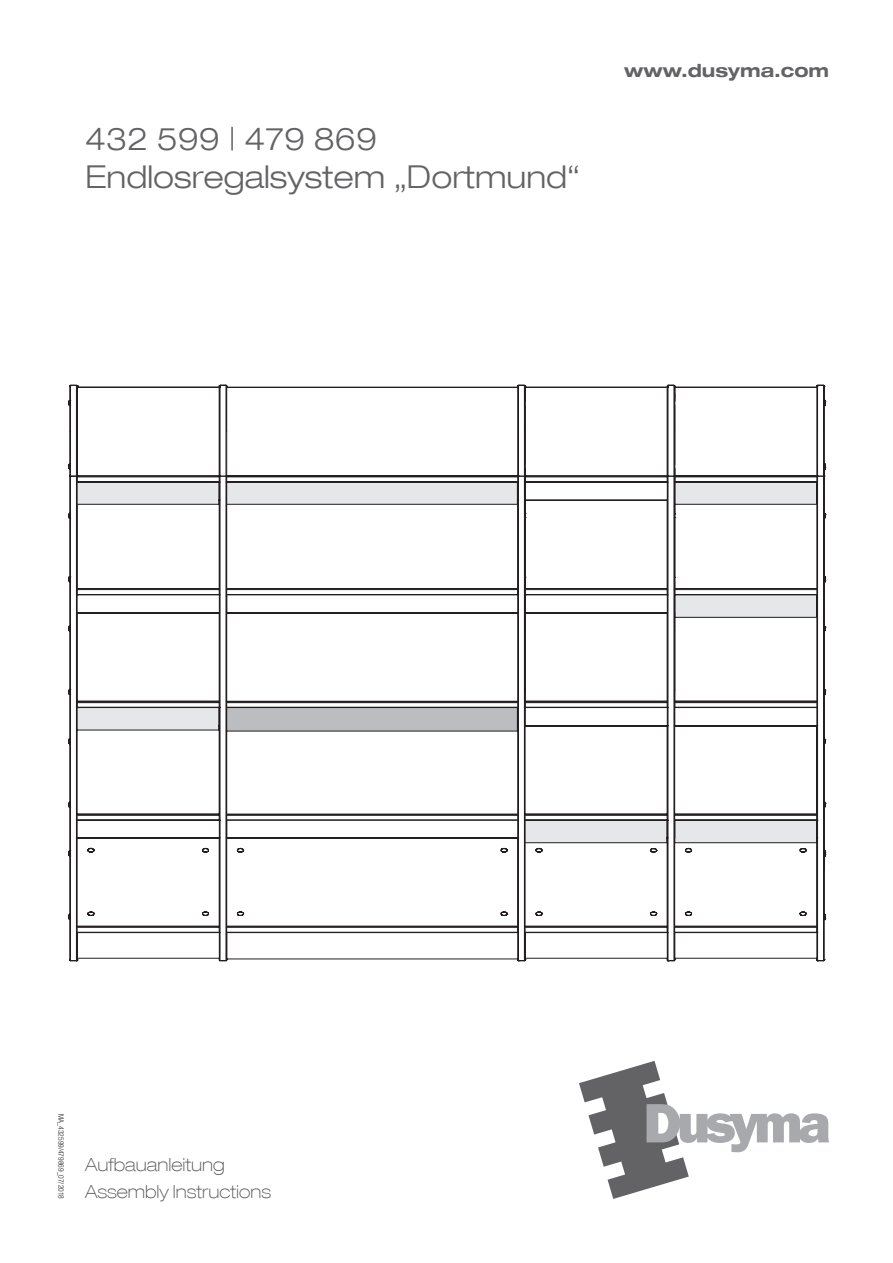
<style>
.page{position:relative;width:893px;height:1263px;background:#fff}
.page>*{position:absolute;margin:0;border:0;box-sizing:border-box;transform-origin:0 0}
.t1{font:300 expanded 31.5px/37.8px "Helvetica Neue LT Com";color:#636366}
.t2{font:700 expanded 18.15px "Helvetica Neue LT Com";color:#636366}
.t3{font:100 expanded 18px/26.5px "Helvetica Neue LT Com";color:#57585a}
.t4{font:300 condensed 7.5px "Helvetica Neue LT Com";color:#231f20}
</style>
<div class="page">
<svg style="left:579px;top:1061px;width:250px;height:138px"></svg>
<svg style="left:69px;top:933px;width:757px;height:29px"></svg>
<svg style="left:68px;top:821px;width:758px;height:112px"></svg>
<svg style="left:68px;top:708px;width:758px;height:113px"></svg>
<svg style="left:68px;top:384px;width:758px;height:324px"></svg>
<svg style="left:68px;top:387px;width:758px;height:209px"></svg>
<svg style="left:68px;top:430px;width:758px;height:160px"></svg>
<p class="t1" style="left:85px;top:119px;width:497px">432 599 | 479 869<br>Endlosregalsystem „Dortmund“</p>
<p class="t2" style="left:624px;top:58px;width:206px">www.dusyma.com</p>
<p class="t4" style="left:65px;top:1113px;width:87px;rotate:90deg">MA_432599/479869_07/2018</p>
<p class="t3" style="left:85px;top:1151px;width:188px">Aufbauanleitung<br>Assembly Instructions</p>
</div>
